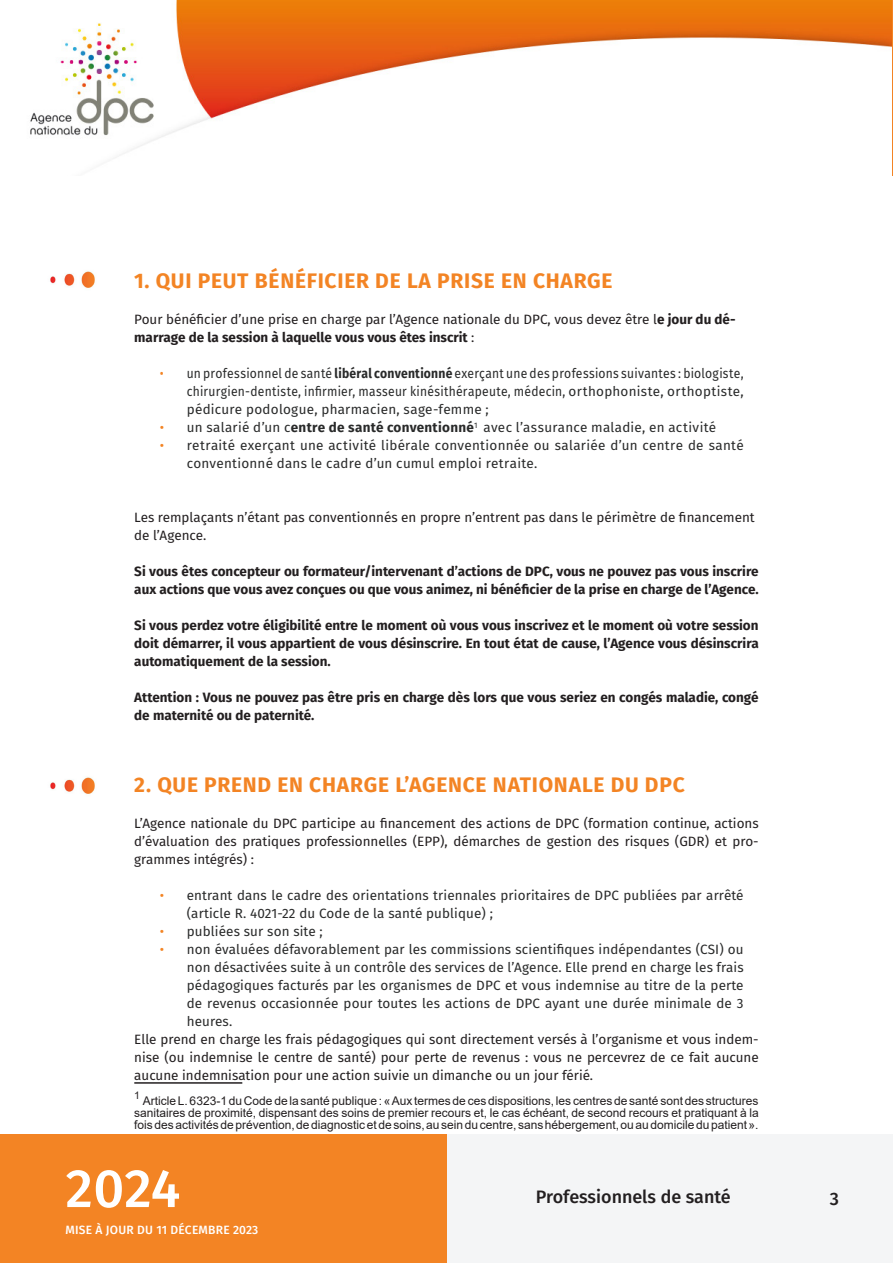
<style>
.page{position:relative;width:893px;height:1263px;background:#fff}
.page>*{position:absolute;margin:0;border:0;box-sizing:border-box;transform-origin:0 0}
.t1{font:500 54px "Fira Sans";color:#fff}
.Headline{font:700 21px "Fira Sans";letter-spacing:.09em;color:#f38424}
.Style_de_paragraphe_1{font:700 21px "Fira Sans";letter-spacing:.035em;color:#f38424}
.t2{font:500 18px "Fira Sans";color:#231f20}
.Corps_de_texte_-_Espace_après_de_2_pts{font:13.5px/18px "Fira Sans";color:#231f20}
.t3{font:13.5px/18px "Fira Sans";letter-spacing:.01em;color:#292a2a}
.Corps_de_texte_-_Espace_après_de_2_pts-2{font:700 13.5px/18px "Fira Sans";color:#231f20}
.t4{font:13.5px/18px "Fira Sans";letter-spacing:.01em;color:#292a2a;text-align:justify;scale:.9 1}
.t5{font:12px/12px "Arial";color:#231f20}
.t6{font:500 12px "Fira Sans";letter-spacing:.02em;color:#fff}
.t7{font:10.5px "Arial";color:#231f20}
.s1{font-weight:700}
.s2{color:#f38424}
</style>
<div class="page">
<div style="left:446px;top:1134px;width:447px;height:129px;background:#f4f5f6"></div>
<img style="left:30px;top:0;width:861px;height:158px">
<div style="left:0;top:1134px;width:446px;height:129px;background:#f38424"></div>
<hr style="left:134px;top:1082px;width:108px;height:2px;background:#231f20">
<img style="left:50px;top:777px;width:45px;height:17px">
<img style="left:50px;top:271px;width:45px;height:17px">
<p class="Style_de_paragraphe_1" style="left:134px;top:263px;width:480px">1. QUI PEUT BÉNÉFICIER DE LA PRISE EN CHARGE</p>
<p class="Corps_de_texte_-_Espace_après_de_2_pts" style="left:134px;top:310px;width:603px">Pour bénéficier d’une prise en charge par l’Agence nationale du DPC, vous devez être l<span class="s1">e jour du dé&shy;marrage de la session à laquelle vous vous êtes inscrit</span> :</p>
<p class="t4" style="left:187px;top:364px;width:620px;text-indent:-27px"><span class="s2">•</span> un professionnel de santé <span class="s1">libéral conventionné</span> exerçant une des professions suivantes : biologiste, chirurgien-dentiste, infirmier, masseur kinésithérapeute, médecin, orthophoniste, orthoptiste, pédicure podologue, pharmacien, sage-femme ;</p>
<p class="t3" style="left:160px;top:418px;width:558px"><span class="s2">•</span> un salarié d’un c<span class="s1">entre de santé conventionné</span><sup>1</sup> avec l’assurance maladie, en activité</p>
<p class="t3" style="left:187px;top:436px;width:558px;text-indent:-27px"><span class="s2">•</span> retraité exerçant une activité libérale conventionnée ou salariée d’un centre de santé conventionné dans le cadre d’un cumul emploi retraite.</p>
<p class="Corps_de_texte_-_Espace_après_de_2_pts" style="left:134px;top:508px;width:622px">Les remplaçants n’étant pas conventionnés en propre n’entrent pas dans le périmètre de financement de l’Agence.</p>
<p class="Corps_de_texte_-_Espace_après_de_2_pts-2" style="left:134px;top:561px;width:626px">Si vous êtes concepteur ou formateur/intervenant d’actions de DPC, vous ne pouvez pas vous inscrire aux actions que vous avez conçues ou que vous animez, ni bénéficier de la prise en charge de l’Agence.</p>
<p class="Corps_de_texte_-_Espace_après_de_2_pts-2" style="left:134px;top:615px;width:626px;text-align:justify">Si vous perdez votre éligibilité entre le moment où vous vous inscrivez et le moment où votre session doit démarrer, il vous appartient de vous désinscrire. En tout état de cause, l’Agence vous désinscrira automatiquement de la session.</p>
<p class="Corps_de_texte_-_Espace_après_de_2_pts-2" style="left:134px;top:687px;width:626px">Attention : Vous ne pouvez pas être pris en charge dès lors que vous seriez en congés maladie, congé de maternité ou de paternité.</p>
<p class="Headline" style="left:134px;top:767px;width:551px">2. QUE PREND EN CHARGE L’AGENCE NATIONALE DU DPC</p>
<p class="Corps_de_texte_-_Espace_après_de_2_pts" style="left:134px;top:814px;width:626px;text-align:justify">L’Agence nationale du DPC participe au financement des actions de DPC (formation continue, actions d’évaluation des pratiques professionnelles (EPP), démarches de gestion des risques (GDR) et pro&shy;grammes intégrés) :</p>
<p class="t3" style="left:187px;top:886px;width:558px;text-indent:-27px"><span class="s2">•</span> entrant dans le cadre des orientations triennales prioritaires de DPC publiées par arrêté (article R. 4021-22 du Code de la santé publique) ;</p>
<p class="t3" style="left:160px;top:922px;width:165px"><span class="s2">•</span> publiées sur son site ;</p>
<p class="t3" style="left:187px;top:940px;width:558px;text-align:justify;text-indent:-27px"><span class="s2">•</span> non évaluées défavorablement par les commissions scientifiques indépendantes (CSI) ou non désactivées suite à un contrôle des services de l’Agence. Elle prend en charge les frais pédagogiques facturés par les organismes de DPC et vous indemnise au titre de la perte de revenus occasionnée pour toutes les actions de DPC ayant une durée minimale de 3 heures.</p>
<p class="Corps_de_texte_-_Espace_après_de_2_pts" style="left:134px;top:1030px;width:626px;text-align:justify">Elle prend en charge les frais pédagogiques qui sont directement versés à l’organisme et vous indem&shy;nise (ou indemnise le centre de santé) pour perte de revenus : vous ne percevrez de ce fait aucune aucune indemnisation pour une action suivie un dimanche ou un jour férié.</p>
<p class="t7" style="left:134px;top:1087px;width:7px">1</p>
<p class="t5" style="left:143px;top:1094px;width:617px">Article L. 6323-1 du Code de la santé publique : « Aux termes de ces dispositions, les centres de santé sont des structures</p>
<p class="t5" style="left:134px;top:1106px;width:626px">sanitaires de proximité, dispensant des soins de premier recours et, le cas échéant, de second recours et pratiquant à la fois des activités de prévention, de diagnostic et de soins, au sein du centre, sans hébergement, ou au domicile du patient ».</p>
<h1 class="t1" style="left:65px;top:1145px;width:116px">2024</h1>
<p class="t6" style="left:66px;top:1220px;width:194px">MISE À JOUR DU 11 DÉCEMBRE 2023</p>
<h3 class="t2" style="left:536px;top:1182px;width:196px">Professionnels de santé</h3>
<h3 class="t2" style="left:830px;top:1184px;width:11px">3</h3>
</div>
